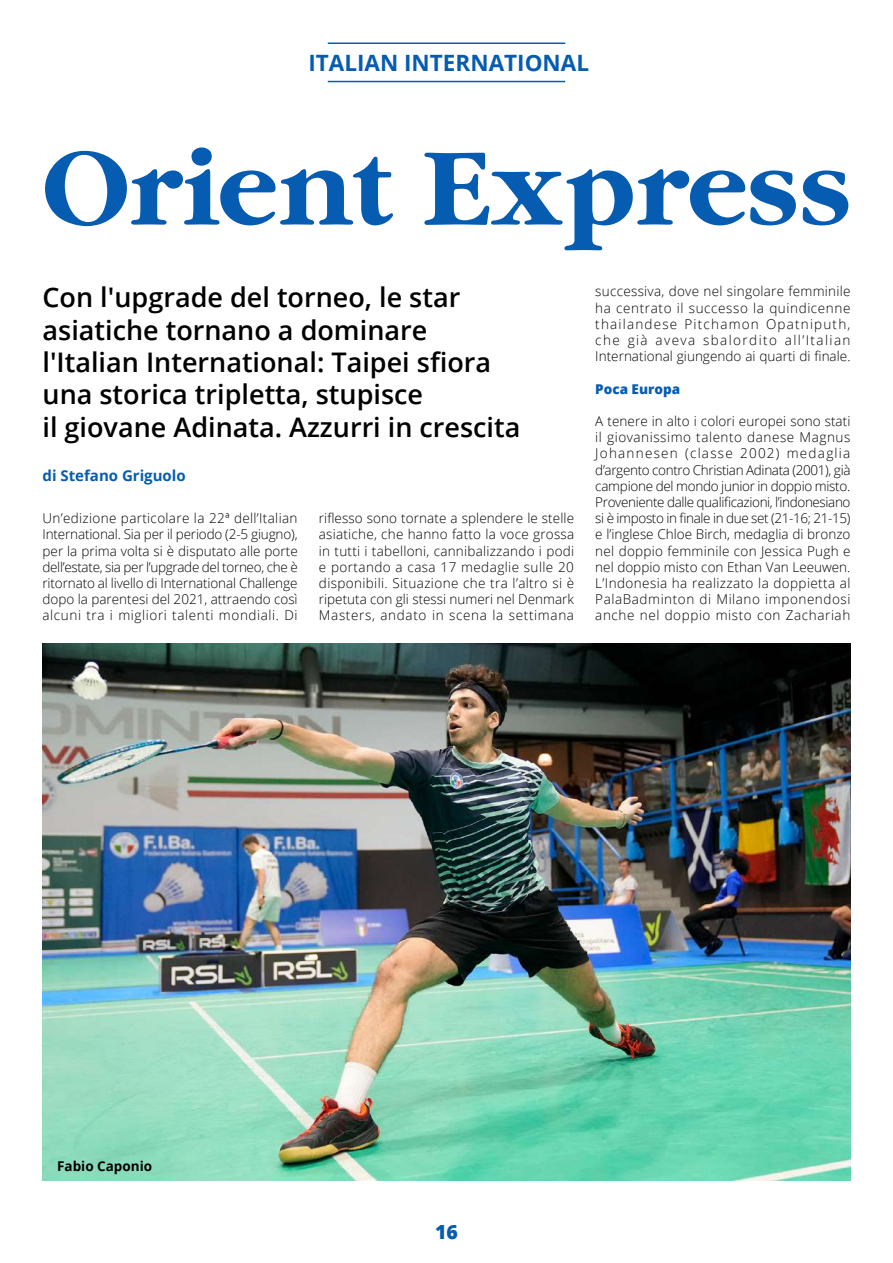
<style>
.page{position:relative;width:893px;height:1263px;background:#fff}
.page>*{position:absolute;margin:0;border:0;box-sizing:border-box;transform-origin:0 0}
.t1{font:900 114px "Garamond Black S Si";color:#065cb1}
.t2{font:600 27px/32.4px "Open Sans";color:#000}
.t3{font:700 22.5px "Open Sans";color:#065cb1}
.t4{font:800 19.5px "Open Sans";color:#065cb1}
.t5{font:700 15px "Open Sans";color:#065cb1}
.t6{font:300 13.5px/16.2px "Open Sans";letter-spacing:.045em;color:#000;text-align:justify}
.t7{font:700 13.5px "Open Sans";color:#000}
.t8{font:800 13.5px "Open Sans";color:#065cb1}
</style>
<div class="page">
<hr style="left:328px;top:43px;width:237px;height:1px;background:#065cb1">
<hr style="left:328px;top:81px;width:237px;height:1px;background:#065cb1">
<img style="left:43px;top:644px;width:807px;height:537px">
<h3 class="t3" style="left:308px;top:47px;width:282px">ITALIAN INTERNATIONAL</h3>
<h1 class="t1" style="left:43px;top:124px;width:811px">Orient Express</h1>
<h2 class="t2" style="left:43px;top:281px;width:479px">Con l'upgrade del torneo, le star asiatiche tornano a dominare l'Italian International: Taipei sfiora una storica tripletta, stupisce<br>il giovane Adinata. Azzurri in crescita</h2>
<p class="t5" style="left:43px;top:465px;width:145px">di Stefano Griguolo</p>
<p class="t6" style="left:43px;top:510px;width:257px">Un’edizione particolare la 22ª dell’Italian International. Sia per il periodo (2-5 giugno), per la prima volta si è disputato alle porte dell’estate, sia per l’upgrade del torneo, che è ritornato al livello di International Challenge dopo la parentesi del 2021, attraendo così alcuni tra i migliori talenti mondiali. Di</p>
<p class="t6" style="left:319px;top:510px;width:257px">riflesso sono tornate a splendere le stelle asiatiche, che hanno fatto la voce grossa in tutti i tabelloni, cannibalizzando i podi e portando a casa 17 medaglie sulle 20 disponibili. Situazione che tra l’altro si è ripetuta con gli stessi numeri nel Denmark Masters, andato in scena la settimana</p>
<p class="t6" style="left:595px;top:283px;width:257px">successiva, dove nel singolare femminile ha centrato il successo la quindicenne thailandese Pitchamon Opatniputh, che già aveva sbalordito all’Italian International giungendo ai quarti di finale.</p>
<p class="t8" style="left:595px;top:378px;width:86px">Poca Europa</p>
<p class="t6" style="left:595px;top:413px;width:257px">A tenere in alto i colori europei sono stati il giovanissimo talento danese Magnus Johannesen (classe 2002) medaglia d’argento contro Christian Adinata (2001), già campione del mondo junior in doppio misto.<br>Proveniente dalle qualificazioni, l’indonesiano si è imposto in finale in due set (21-16; 21-15) e l’inglese Chloe Birch, medaglia di bronzo nel doppio femminile con Jessica Pugh e nel doppio misto con Ethan Van Leeuwen.<br>L’Indonesia ha realizzato la doppietta al PalaBadminton di Milano imponendosi anche nel doppio misto con Zachariah</p>
<p class="t7" style="left:57px;top:1157px;width:97px">Fabio Caponio</p>
<h3 class="t4" style="left:435px;top:1217px;width:24px">16</h3>
</div>
